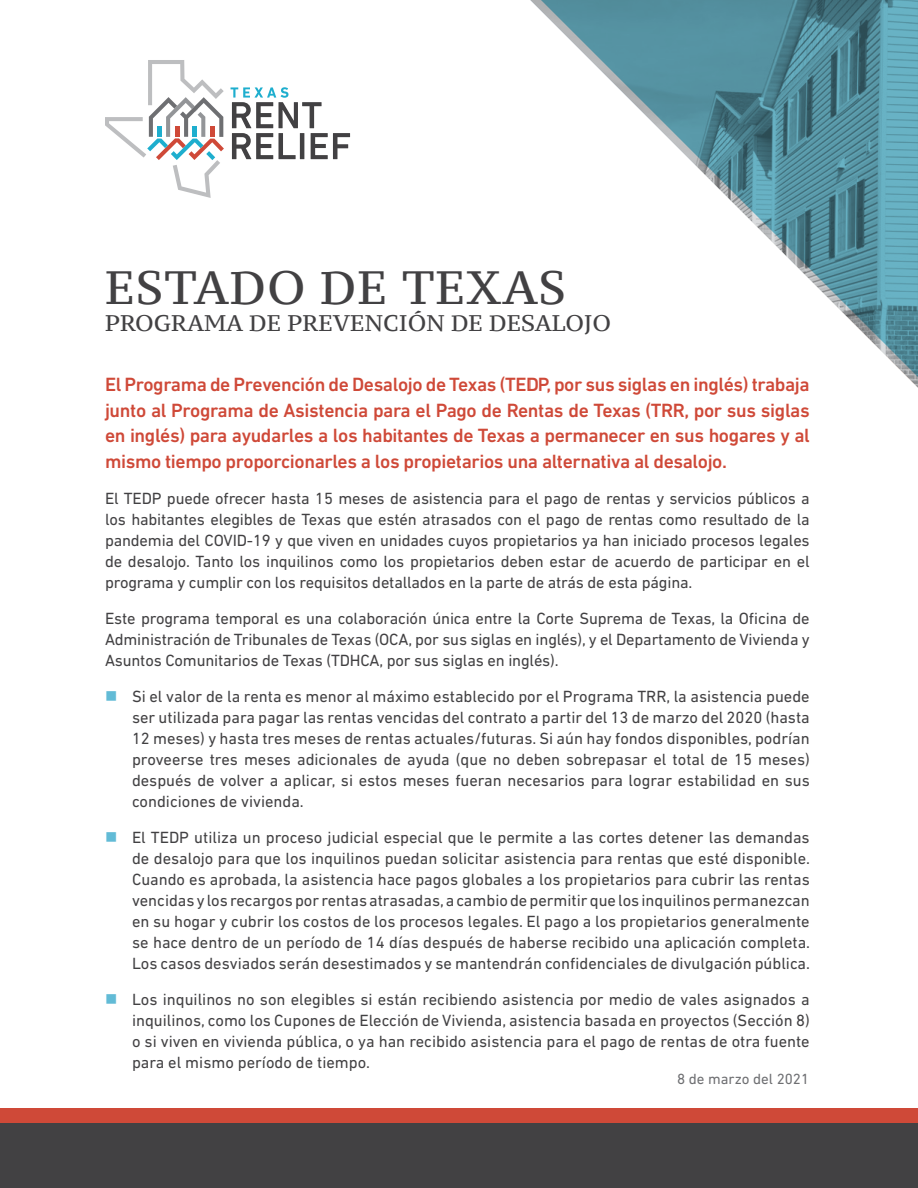
<style>
.page{position:relative;width:918px;height:1188px;background:#fff}
.page>*{position:absolute;margin:0;border:0;box-sizing:border-box;transform-origin:0 0}
.t1{font:46.5px "PT Serif Caption";letter-spacing:.02em;color:#424143}
.t2{font:22.5px "PT Serif Caption";color:#424143}
.t3{font:500 19.5px/25.5px "DIN Next LT Pro";letter-spacing:-.02em;color:#cf4938;text-align:justify}
.t4{font:16.5px/21px "DIN Next LT Pro";color:#424143;text-align:justify}
.t5{font:15px "DIN Next LT Pro";color:#6e6f72}
.s1{color:#62bbd6}
</style>
<div class="page">
<div style="left:0;top:1108px;width:918px;height:80px;background:#cf4938"></div>
<svg style="left:231px;top:87px;width:119px;height:72px"></svg>
<svg style="left:105px;top:60px;width:119px;height:138px"></svg>
<div style="left:0;top:1124px;width:918px;height:64px;background:#424143"></div>
<svg style="left:532px;top:0;width:386px;height:388px"></svg>
<p class="t1" style="left:105px;top:258px;width:463px">ESTADO DE TEXAS</p>
<p class="t2" style="left:105px;top:309px;width:508px">PROGRAMA DE PREVENCIÓN DE DESALOJO</p>
<p class="t3" style="left:105px;top:372px;width:706px">El Programa de Prevención de Desalojo de Texas (TEDP, por sus siglas en inglés) trabaja junto al Programa de Asistencia para el Pago de Rentas de Texas (TRR, por sus siglas en inglés) para ayudarles a los habitantes de Texas a permanecer en sus hogares y al mismo tiempo proporcionarles a los propietarios una alternativa al desalojo.</p>
<p class="t4" style="left:105px;top:487px;width:706px">El TEDP puede ofrecer hasta 15 meses de asistencia para el pago de rentas y servicios públicos a los habitantes elegibles de Texas que estén atrasados con el pago de rentas como resultado de la pandemia del COVID-19 y que viven en unidades cuyos propietarios ya han iniciado procesos legales de desalojo. Tanto los inquilinos como los propietarios deben estar de acuerdo de participar en el programa y cumplir con los requisitos detallados en la parte de atrás de esta página.</p>
<p class="t4" style="left:105px;top:607px;width:706px">Este programa temporal es una colaboración única entre la Corte Suprema de Texas, la Oficina de Administración de Tribunales de Texas (OCA, por sus siglas en inglés), y el Departamento de Vivienda y Asuntos Comunitarios de Texas (TDHCA, por sus siglas en inglés).</p>
<p class="t4" style="left:132px;top:685px;width:679px;text-indent:-27px"><span class="s1">■</span> Si el valor de la renta es menor al máximo establecido por el Programa TRR, la asistencia puede ser utilizada para pagar las rentas vencidas del contrato a partir del 13 de marzo del 2020 (hasta 12 meses) y hasta tres meses de rentas actuales/futuras. Si aún hay fondos disponibles, podrían proveerse tres meses adicionales de ayuda (que no deben sobrepasar el total de 15 meses) después de volver a aplicar, si estos meses fueran necesarios para lograr estabilidad en sus condiciones de vivienda.</p>
<p class="t4" style="left:132px;top:826px;width:680px;text-indent:-27px"><span class="s1">■</span> El TEDP utiliza un proceso judicial especial que le permite a las cortes detener las demandas de desalojo para que los inquilinos puedan solicitar asistencia para rentas que esté disponible.<br>Cuando es aprobada, la asistencia hace pagos globales a los propietarios para cubrir las rentas vencidas y los recargos por rentas atrasadas, a cambio de permitir que los inquilinos permanezcan en su hogar y cubrir los costos de los procesos legales. El pago a los propietarios generalmente se hace dentro de un período de 14 días después de haberse recibido una aplicación completa.<br>Los casos desviados serán desestimados y se mantendrán confidenciales de divulgación pública.</p>
<p class="t4" style="left:132px;top:988px;width:679px;text-indent:-27px"><span class="s1">■</span> Los inquilinos no son elegibles si están recibiendo asistencia por medio de vales asignados a inquilinos, como los Cupones de Elección de Vivienda, asistencia basada en proyectos (Sección 8) o si viven en vivienda pública, o ya han recibido asistencia para el pago de rentas de otra fuente para el mismo período de tiempo.</p>
<p class="t5" style="left:677px;top:1070px;width:134px">8 de marzo del 2021</p>
</div>
